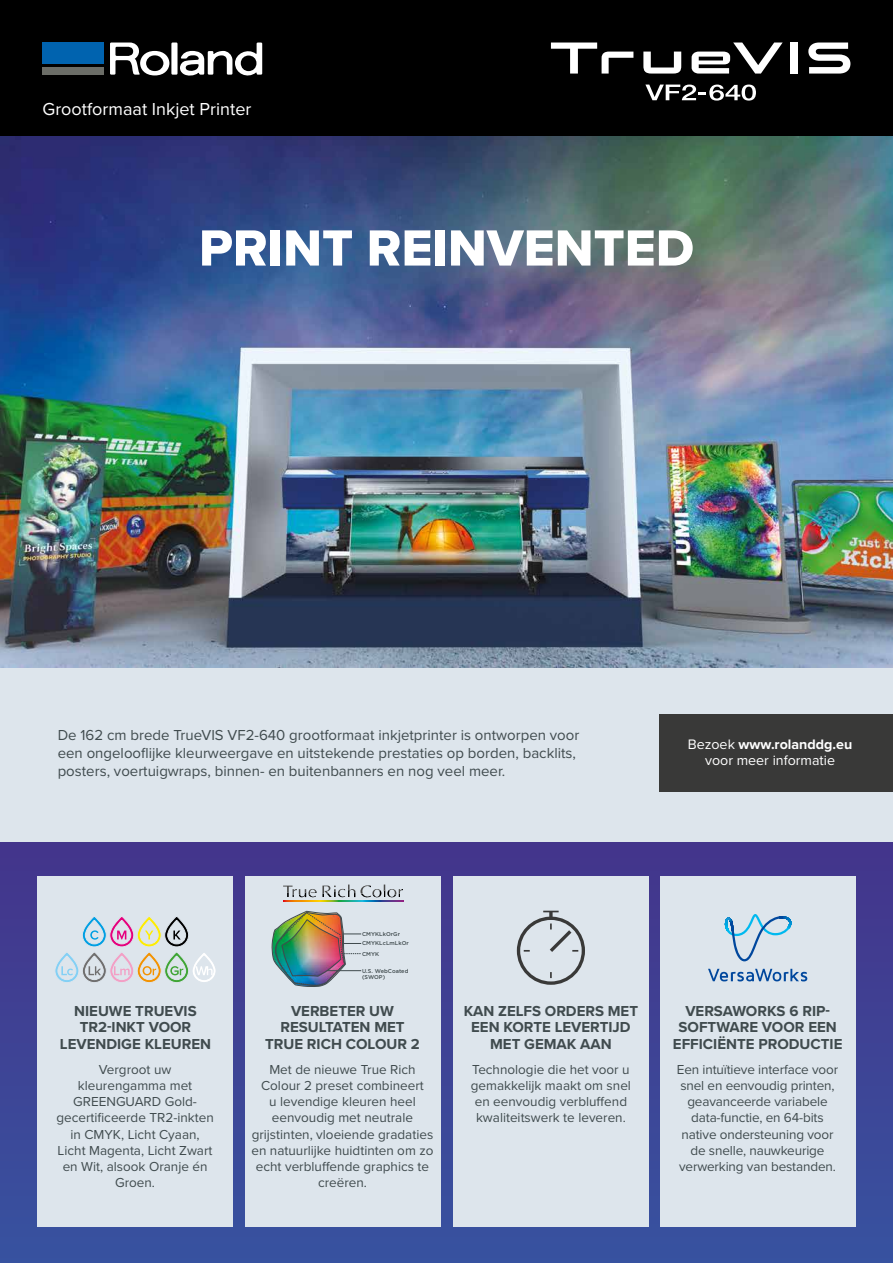
<style>
.page{position:relative;width:893px;height:1263px;background:#fff}
.page>*{position:absolute;margin:0;border:0;box-sizing:border-box;transform-origin:0 0}
.t1{font:52.65px "Proxima Nova Extrabld";color:#fff}
.t2{font:18px "Proxima Nova";color:#fff}
.t3{font:15px/18px "Proxima Nova";color:#404b4e}
.t4{font:700 15px/16.5px "Proxima Nova";color:#404b4e;text-align:center}
.t5{font:14.25px/16.5px "Proxima Nova";color:#fff;text-align:center}
.t6{font:13.5px/16.2px "Proxima Nova";color:#404b4e;text-align:center}
.t7{font:500 5.55px/6px "Gotham";letter-spacing:.01em;color:#404b4e}
.s1{font-weight:700}
</style>
<div class="page">
<div style="left:0;top:668px;width:893px;height:174px;background:#dde5ec"></div>
<div style="left:0;top:0;width:893px;height:138px;background:#000"></div>
<div style="left:171px;top:43px;width:7px;height:32px;background:#fff"></div>
<svg style="left:180px;top:43px;width:82px;height:33px"></svg>
<svg style="left:110px;top:43px;width:59px;height:32px"></svg>
<div style="left:43px;top:67px;width:61px;height:8px;background:#6b6d67"></div>
<div style="left:43px;top:43px;width:61px;height:21px;background:#0063af"></div>
<div style="left:0;top:842px;width:893px;height:421px;background:linear-gradient(to bottom,#46378c,#3a54a1)"></div>
<div style="left:38px;top:876px;width:195px;height:351px;background:#dde5ec"></div>
<div style="left:245px;top:876px;width:195px;height:351px;background:#dde5ec"></div>
<div style="left:453px;top:876px;width:196px;height:351px;background:#dde5ec"></div>
<div style="left:660px;top:876px;width:195px;height:351px;background:#dde5ec"></div>
<img style="left:0;top:136px;width:893px;height:532px">
<div style="left:660px;top:714px;width:233px;height:77px;background:#393938"></div>
<div style="left:790px;top:43px;width:8px;height:31px;background:#fff"></div>
<svg style="left:643px;top:52px;width:38px;height:22px"></svg>
<svg style="left:551px;top:43px;width:82px;height:31px"></svg>
<svg style="left:692px;top:43px;width:91px;height:31px"></svg>
<svg style="left:808px;top:43px;width:42px;height:31px"></svg>
<svg style="left:645px;top:85px;width:111px;height:16px"></svg>
<svg style="left:283px;top:900px;width:120px;height:2px"></svg>
<svg style="left:283px;top:884px;width:120px;height:14px"></svg>
<img style="left:271px;top:910px;width:90px;height:77px">
<hr style="left:327px;top:970px;width:34px;height:1px;background:#404b4e">
<svg style="left:708px;top:969px;width:99px;height:12px"></svg>
<svg style="left:724px;top:914px;width:68px;height:47px"></svg>
<svg style="left:517px;top:911px;width:68px;height:74px"></svg>
<svg style="left:55px;top:916px;width:161px;height:67px"></svg>
<h2 class="t2" style="left:43px;top:96px;width:210px">Grootformaat Inkjet Printer</h2>
<h1 class="t1" style="left:199px;top:209px;width:497px">PRINT REINVENTED</h1>
<p class="t3" style="left:58px;top:726px;width:523px">De 162 cm brede TrueVIS VF2-640 grootformaat inkjetprinter is ontworpen voor een ongelooflijke kleurweergave en uitstekende prestaties op borden, backlits, posters, voertuigwraps, binnen- en buitenbanners en nog veel meer.</p>
<p class="t7" style="left:362px;top:931px;width:39px">CMYKLkOrGr</p>
<p class="t7" style="left:362px;top:951px;width:19px">CMYK</p>
<p class="t7" style="left:362px;top:940px;width:48px">CMYKLcLmLkOr</p>
<p class="t7" style="left:362px;top:967px;width:48px">U.S. WebCoated (SWOP)</p>
<p class="t5" style="left:688px;top:735px;width:166px">Bezoek <span class="s1">www.rolanddg.eu </span>voor meer informatie</p>
<p class="t4" style="left:60px;top:1002px;width:153px">NIEUWE TRUEVIS<br>TR2-INKT VOOR<br>LEVENDIGE KLEUREN</p>
<p class="t4" style="left:265px;top:1002px;width:156px">VERBETER UW<br>RESULTATEN MET<br>TRUE RICH COLOUR 2</p>
<p class="t6" style="left:56px;top:1060px;width:159px">Vergroot uw kleurengamma met<br>GREENGUARD Gold&shy;gecertificeerde TR2-inkten in CMYK, Licht Cyaan,<br>Licht Magenta, Licht Zwart en Wit, alsook Oranje én<br>Groen.</p>
<p class="t6" style="left:251px;top:1060px;width:184px">Met de nieuwe True Rich<br>Colour 2 preset combineert<br>u levendige kleuren heel eenvoudig met neutrale grijstinten, vloeiende gradaties en natuurlijke huidtinten om zo echt verbluffende graphics te creëren.</p>
<p class="t4" style="left:464px;top:1002px;width:176px">KAN ZELFS ORDERS MET<br>EEN KORTE LEVERTIJD<br>MET GEMAK AAN</p>
<p class="t4" style="left:673px;top:1002px;width:171px">VERSAWORKS 6 RIP-<br>SOFTWARE VOOR EEN<br>EFFICIËNTE PRODUCTIE</p>
<p class="t6" style="left:471px;top:1060px;width:162px">Technologie die het voor u gemakkelijk maakt om snel en eenvoudig verbluffend kwaliteitswerk te leveren.</p>
<p class="t6" style="left:677px;top:1060px;width:163px">Een intuïtieve interface voor snel en eenvoudig printen, geavanceerde variabele data-functie, en 64-bits native ondersteuning voor de snelle, nauwkeurige verwerking van bestanden.</p>
</div>
